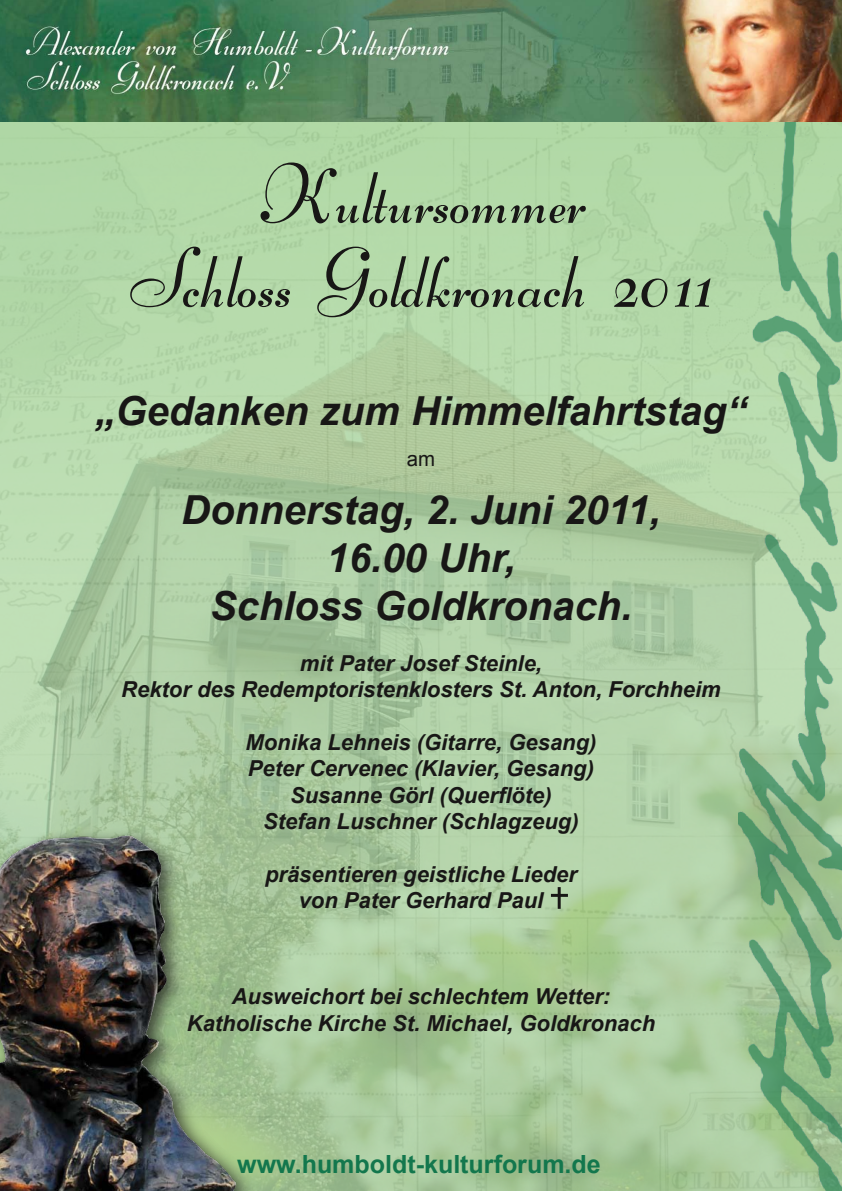
<style>
.page{position:relative;width:842px;height:1191px;background:#fff}
.page>*{position:absolute;margin:0;border:0;box-sizing:border-box;transform-origin:0 0}
.t1{font:700 84px/84px "Behaus";color:#181716;text-align:center}
.t2{font:italic 700 40px/48px "Arial";color:#181716;text-align:center}
.t3{font:700 25px "Arial";color:#13774d}
.t4{font:italic 700 22px/26.4px "Arial";color:#181716;text-align:center}
.t5{font:20.4px "Arial";color:#181716}
.s1{font-size:98px}
</style>
<div class="page">
<img style="left:0;top:0;width:842px;height:79px">
<img style="left:0;top:79px;width:842px;height:1112px">
<img style="left:738px;top:122px;width:104px;height:1069px">
<div style="left:0;top:825px;width:314px;height:366px;background:#181716;opacity:.75"></div>
<img style="left:0;top:814px;width:287px;height:377px">
<hr style="left:558px;top:887px;width:3px;height:22px;background:#181716">
<hr style="left:551px;top:894px;width:17px;height:3px;background:#181716">
<h1 class="t1" style="left:127px;top:152px;width:590px">Kultursommer<br>Schloss Goldkronach <span class="s1">2011</span></h1>
<h2 class="t2" style="left:95px;top:388px;width:653px">„Gedanken zum Himmelfahrtstag“</h2>
<p class="t5" style="left:407px;top:446px;width:30px">am</p>
<h2 class="t2" style="left:181px;top:487px;width:481px">Donnerstag, 2. Juni 2011,<br>16.00 Uhr,<br>Schloss Goldkronach.</h2>
<p class="t4" style="left:121px;top:650px;width:601px">mit Pater Josef Steinle,<br>Rektor des Redemptoristenklosters St. Anton, Forchheim</p>
<p class="t4" style="left:246px;top:730px;width:352px">Monika Lehneis (Gitarre, Gesang)<br>Peter Cervenec (Klavier, Gesang)<br>Susanne Görl (Querflöte)<br>Stefan Luschner (Schlagzeug)</p>
<p class="t4" style="left:265px;top:862px;width:313px">präsentieren geistliche Lieder von Pater Gerhard Paul</p>
<p class="t4" style="left:187px;top:984px;width:470px">Ausweichort bei schlechtem Wetter:<br>Katholische Kirche St. Michael, Goldkronach</p>
<p class="t3" style="left:237px;top:1148px;width:365px">www.humboldt-kulturforum.de</p>
</div>
